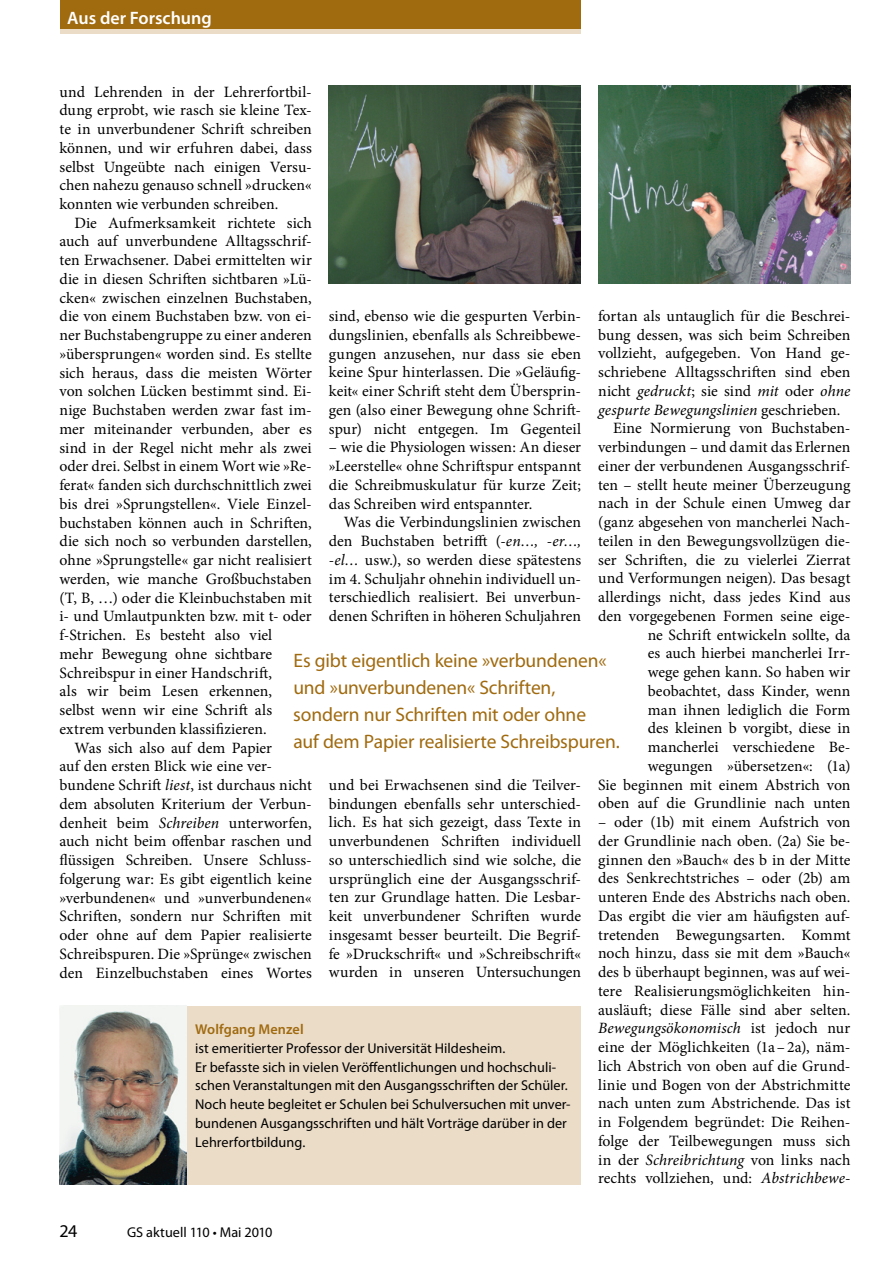
<style>
.page{position:relative;width:893px;height:1263px;background:#fff}
.page>*{position:absolute;margin:0;border:0;box-sizing:border-box;transform-origin:0 0}
.t1{font:19.5px/27px "Myriad Pro";letter-spacing:-.005em;color:#a06a0f}
.t2{font:600 18px "Myriad Pro";color:#fff}
.t3{font:18px "Myriad Pro";color:#000}
.t4{font:15.75px/18.8px "Minion Pro";color:#000;text-align:justify}
.t5{font:italic 15.75px "Minion Pro";color:#000}
.t6{font:14.25px/18.8px "Myriad Pro";letter-spacing:.005em;color:#000}
.t7{font:600 14.25px "Myriad Pro";letter-spacing:.005em;color:#a06a0f}
.s1{font-style:italic}
.s2{font-style:normal}
</style>
<div class="page">
<div style="left:60px;top:0;width:520px;height:33px;background:#a06a0f"></div>
<hr style="left:60px;top:30px;width:520px;height:4px;background:#ebdcc8">
<img style="left:329px;top:85px;width:252px;height:199px">
<img style="left:598px;top:85px;width:252px;height:199px">
<div style="left:187px;top:1006px;width:394px;height:178px;background:#ebdcc8"></div>
<img style="left:60px;top:1006px;width:127px;height:178px">
<p class="t2" style="left:67px;top:6px;width:154px">Praxis: Grundschrift</p>
<p class="t2" style="left:67px;top:6px;width:146px">Aus der Forschung</p>
<p class="t4" style="left:60px;top:82px;width:254px">und Lehrenden in der Lehrerfortbil&shy;dung erprobt, wie rasch sie kleine Tex&shy;te in unverbundener Schrift schreiben können, und wir erfuhren dabei, dass selbst Ungeübte nach einigen Versu&shy;chen nahezu genauso schnell »drucken« konnten wie verbunden schreiben.</p>
<p class="t4" style="left:74px;top:213px;width:239px">Die Aufmerksamkeit richtete sich</p>
<p class="t4" style="left:60px;top:232px;width:254px">auch auf unverbundene Alltagsschrif-</p>
<p class="t4" style="left:60px;top:251px;width:254px">ten Erwachsener. Dabei ermittelten wir</p>
<p class="t4" style="left:60px;top:270px;width:254px">die in diesen Schriften sichtbaren »Lü-</p>
<p class="t4" style="left:60px;top:288px;width:254px">cken« zwischen einzelnen Buchstaben,</p>
<p class="t4" style="left:60px;top:307px;width:254px">die von einem Buchstaben bzw. von ei-</p>
<p class="t4" style="left:60px;top:326px;width:254px">ner Buchstabengruppe zu einer anderen</p>
<p class="t4" style="left:60px;top:345px;width:254px">»übersprungen« worden sind. Es stellte</p>
<p class="t4" style="left:60px;top:363px;width:254px">sich heraus, dass die meisten Wörter</p>
<p class="t4" style="left:60px;top:382px;width:254px">von solchen Lücken bestimmt sind. Ei-</p>
<p class="t4" style="left:60px;top:401px;width:254px">nige Buchstaben werden zwar fast im-</p>
<p class="t4" style="left:60px;top:420px;width:254px">mer miteinander verbunden, aber es</p>
<p class="t4" style="left:60px;top:438px;width:254px">sind in der Regel nicht mehr als zwei</p>
<p class="t4" style="left:60px;top:457px;width:254px">oder drei. Selbst in einem Wort wie »Re-</p>
<p class="t4" style="left:60px;top:476px;width:254px">ferat« fanden sich durchschnittlich zwei</p>
<p class="t4" style="left:60px;top:495px;width:254px">bis drei »Sprungstellen«. Viele Einzel-</p>
<p class="t4" style="left:60px;top:513px;width:254px">buchstaben können auch in Schriften,</p>
<p class="t4" style="left:60px;top:532px;width:254px">die sich noch so verbunden darstellen,</p>
<p class="t4" style="left:60px;top:551px;width:254px">ohne »Sprungstelle« gar nicht realisiert</p>
<p class="t4" style="left:60px;top:569px;width:254px">werden, wie manche Großbuchstaben</p>
<p class="t4" style="left:60px;top:588px;width:254px">(T, B, …) oder die Kleinbuchstaben mit</p>
<p class="t4" style="left:60px;top:607px;width:254px">i- und Umlautpunkten bzw. mit t- oder</p>
<p class="t4" style="left:60px;top:626px;width:214px">f-Strichen. Es besteht also viel</p>
<p class="t4" style="left:60px;top:644px;width:214px">mehr Bewegung ohne sichtbare</p>
<p class="t4" style="left:60px;top:663px;width:214px">Schreibspur in einer Handschrift,</p>
<p class="t4" style="left:60px;top:682px;width:214px">als wir beim Lesen erkennen,</p>
<p class="t4" style="left:60px;top:701px;width:214px">selbst wenn wir eine Schrift als</p>
<p class="t4" style="left:60px;top:719px;width:209px">extrem verbunden klassifizieren.</p>
<p class="t4" style="left:74px;top:738px;width:199px">Was sich also auf dem Papier</p>
<p class="t4" style="left:60px;top:757px;width:214px">auf den ersten Blick wie eine ver-</p>
<p class="t4" style="left:60px;top:776px;width:254px">bundene Schrift <span class="s1">liest</span>, ist durchaus nicht</p>
<p class="t4" style="left:60px;top:794px;width:254px">dem absoluten Kriterium der Verbun-</p>
<p class="t4" style="left:60px;top:813px;width:254px">denheit beim <span class="s1">Schreiben</span> unterworfen,</p>
<p class="t4" style="left:60px;top:832px;width:254px">auch nicht beim offenbar raschen und</p>
<p class="t4" style="left:60px;top:851px;width:254px">flüssigen Schreiben. Unsere Schluss-</p>
<p class="t4" style="left:60px;top:869px;width:254px">folgerung war: Es gibt eigentlich keine</p>
<p class="t4" style="left:60px;top:888px;width:254px">»verbundenen« und »unverbundenen«</p>
<p class="t4" style="left:60px;top:907px;width:254px">Schriften, sondern nur Schriften mit</p>
<p class="t4" style="left:60px;top:926px;width:254px">oder ohne auf dem Papier realisierte</p>
<p class="t4" style="left:60px;top:944px;width:254px">Schreibspuren. Die »Sprünge« zwischen</p>
<p class="t4" style="left:60px;top:963px;width:254px">den Einzelbuchstaben eines Wortes</p>
<p class="t4" style="left:598px;top:307px;width:254px">fortan als untauglich für die Beschrei-</p>
<p class="t4" style="left:598px;top:325px;width:254px">bung dessen, was sich beim Schreiben</p>
<p class="t4" style="left:598px;top:344px;width:254px">vollzieht, aufgegeben. Von Hand ge-</p>
<p class="t4" style="left:598px;top:363px;width:254px">schriebene Alltagsschriften sind eben</p>
<p class="t4" style="left:598px;top:382px;width:254px">nicht <span class="s1">gedruckt</span>; sie sind <span class="s1">mit</span> oder <span class="s1">ohne</span></p>
<p class="t5" style="left:598px;top:399px;width:244px">gespurte Bewegungslinien <span class="s2">geschrieben.</span></p>
<p class="t4" style="left:613px;top:419px;width:239px">Eine Normierung von Buchstaben-</p>
<p class="t4" style="left:598px;top:438px;width:254px">verbindungen – und damit das Erlernen</p>
<p class="t4" style="left:598px;top:457px;width:254px">einer der verbundenen Ausgangsschrif-</p>
<p class="t4" style="left:598px;top:475px;width:254px">ten – stellt heute meiner Überzeugung</p>
<p class="t4" style="left:598px;top:494px;width:254px">nach in der Schule einen Umweg dar</p>
<p class="t4" style="left:598px;top:513px;width:254px">(ganz abgesehen von mancherlei Nach-</p>
<p class="t4" style="left:598px;top:532px;width:254px">teilen in den Bewegungsvollzügen die-</p>
<p class="t4" style="left:598px;top:550px;width:254px">ser Schriften, die zu vielerlei Zierrat</p>
<p class="t4" style="left:598px;top:569px;width:254px">und Verformungen neigen). Das besagt</p>
<p class="t4" style="left:598px;top:588px;width:254px">allerdings nicht, dass jedes Kind aus</p>
<p class="t4" style="left:598px;top:607px;width:254px">den vorgegebenen Formen seine eige-</p>
<p class="t4" style="left:648px;top:625px;width:204px">ne Schrift entwickeln sollte, da</p>
<p class="t4" style="left:648px;top:644px;width:204px">es auch hierbei mancherlei Irr-</p>
<p class="t4" style="left:648px;top:663px;width:204px">wege gehen kann. So haben wir</p>
<p class="t4" style="left:648px;top:681px;width:204px">beobachtet, dass Kinder, wenn</p>
<p class="t4" style="left:648px;top:700px;width:204px">man ihnen lediglich die Form</p>
<p class="t4" style="left:648px;top:719px;width:204px">des kleinen b vorgibt, diese in</p>
<p class="t4" style="left:648px;top:738px;width:204px">mancherlei verschiedene Be-</p>
<p class="t4" style="left:648px;top:756px;width:204px">wegungen »übersetzen«: (1a)</p>
<p class="t4" style="left:598px;top:775px;width:254px">Sie beginnen mit einem Abstrich von</p>
<p class="t4" style="left:598px;top:794px;width:254px">oben auf die Grundlinie nach unten</p>
<p class="t4" style="left:598px;top:813px;width:254px">– oder (1b) mit einem Aufstrich von der Grundlinie nach oben. (2a) Sie be&shy;ginnen den »Bauch« des b in der Mitte des Senkrechtstriches – oder (2b) am unteren Ende des Abstrichs nach oben.<br>Das ergibt die vier am häufigsten auf&shy;tretenden Bewegungsarten. Kommt noch hinzu, dass sie mit dem »Bauch« des b überhaupt beginnen, was auf wei&shy;tere Realisierungsmöglichkeiten hin&shy;ausläuft; diese Fälle sind aber selten.<br><span class="s1">Bewegungsökonomisch</span> ist jedoch nur eine der Möglichkeiten (1a–2a), näm&shy;lich Abstrich von oben auf die Grund&shy;linie und Bogen von der Abstrichmitte nach unten zum Abstrichende. Das ist in Folgendem begründet: Die Reihen&shy;folge der Teilbewegungen muss sich in der <span class="s1">Schreibrichtung</span> von links nach rechts vollziehen, und: <span class="s1">Abstrichbewe-</span></p>
<p class="t4" style="left:329px;top:307px;width:254px">sind, ebenso wie die gespurten Verbin&shy;dungslinien, ebenfalls als Schreibbewe&shy;gungen anzusehen, nur dass sie eben keine Spur hinterlassen. Die »Geläufig&shy;keit« einer Schrift steht dem Übersprin&shy;gen (also einer Bewegung ohne Schrift&shy;spur) nicht entgegen. Im Gegenteil</p>
<p class="t4" style="left:329px;top:438px;width:254px">– wie die Physiologen wissen: An dieser »Leerstelle« ohne Schriftspur entspannt die Schreibmuskulatur für kurze Zeit; das Schreiben wird entspannter.</p>
<p class="t4" style="left:329px;top:513px;width:254px;text-indent:15px">Was die Verbindungslinien zwischen den Buchstaben betrifft (<span class="s1">-en…, -er…, -el…</span> usw.), so werden diese spätestens im 4. Schuljahr ohnehin individuell un&shy;terschiedlich realisiert. Bei unverbun&shy;denen Schriften in höheren Schuljahren</p>
<p class="t1" style="left:293px;top:647px;width:328px">Es gibt eigentlich keine »verbundenen« und »unverbundenen« Schriften, sondern nur Schriften mit oder ohne<br>auf dem Papier realisierte Schreibspuren.</p>
<p class="t4" style="left:329px;top:775px;width:254px">und bei Erwachsenen sind die Teilver&shy;bindungen ebenfalls sehr unterschied&shy;lich. Es hat sich gezeigt, dass Texte in unverbundenen Schriften individuell so unterschiedlich sind wie solche, die ursprünglich eine der Ausgangsschrif&shy;ten zur Grundlage hatten. Die Lesbar&shy;keit unverbundener Schriften wurde insgesamt besser beurteilt. Die Begrif&shy;fe »Druckschrift« und »Schreibschrift« wurden in unseren Untersuchungen</p>
<p class="t7" style="left:195px;top:1020px;width:110px">Wolfgang Menzel</p>
<p class="t6" style="left:195px;top:1038px;width:377px">ist emeritierter Professor der Universität Hildesheim.<br>Er befasste sich in vielen Veröffentlichungen und hochschuli&shy;schen Veranstaltungen mit den Ausgangsschriften der Schüler.<br>Noch heute begleitet er Schulen bei Schulversuchen mit unver&shy;bundenen Ausgangsschriften und hält Vorträge darüber in der Lehrerfortbildung.</p>
<p class="t3" style="left:60px;top:1220px;width:19px">24</p>
<p class="t6" style="left:127px;top:1222px;width:147px">GS aktuell 110 • Mai 2010</p>
</div>
